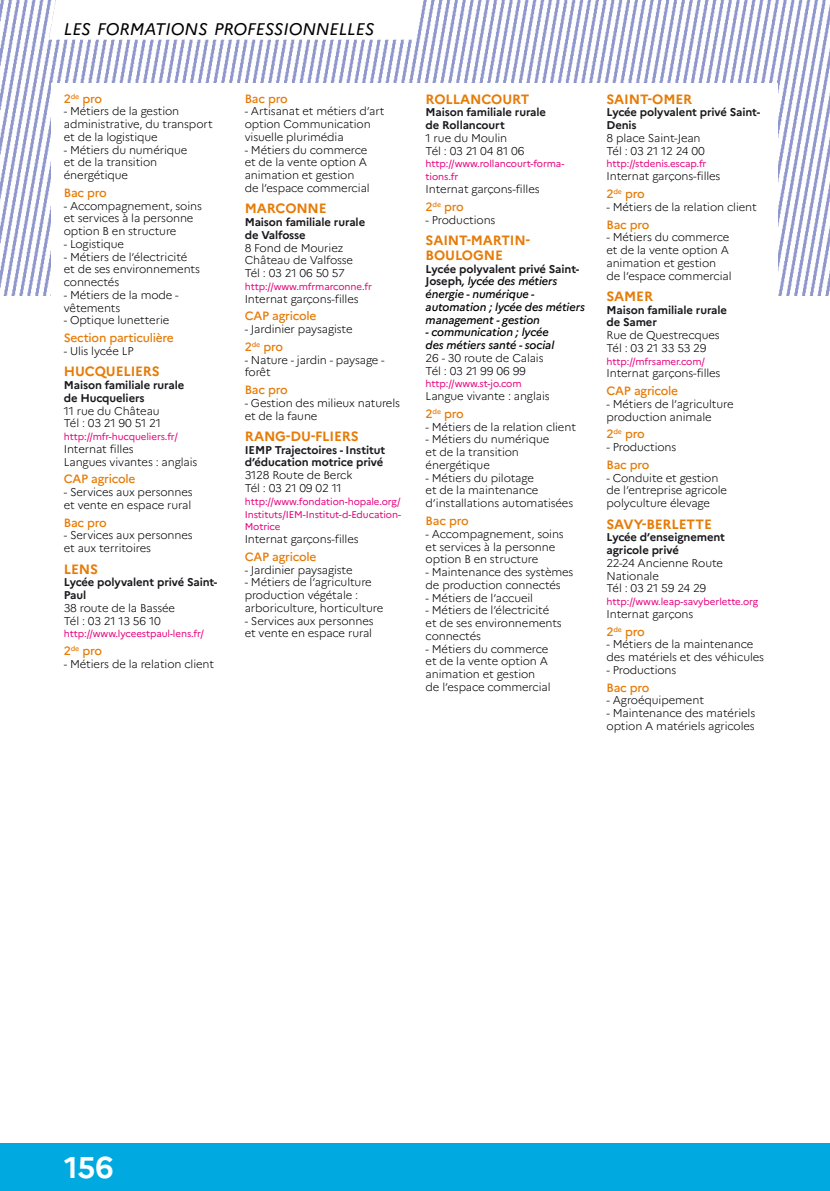
<style>
.page{position:relative;width:830px;height:1191px;background:#fff}
.page>*{position:absolute;margin:0;border:0;box-sizing:border-box;transform-origin:0 0}
.t1{font:700 30px "Marianne";color:#fff}
.t2{font:italic 16.8px "Marianne";color:#000}
.t3{font:700 13.5px/15px "Marianne";letter-spacing:-.01em;color:#e67b07}
.t4{font:500 12px "Marianne";letter-spacing:-.02em;color:#e67b07}
.t5{font:300 11.25px/12.8px "Marianne";letter-spacing:-.01em;color:#000}
.t6{font:700 11.25px/12.8px "Marianne";letter-spacing:-.01em;color:#1a181c}
.t7{font:italic 500 11.25px/12.8px "Marianne";letter-spacing:-.01em;color:#000}
.t8{font:9.75px/12.8px "Marianne";letter-spacing:-.01em;color:#e6007d;text-align:justify}
.s1{font-weight:700;font-style:normal;color:#1a181c}
</style>
<div class="page">
<div style="left:0;top:1143px;width:829px;height:48px;background:#00aae0"></div>
<img style="left:0;top:0;width:829px;height:295px">
<svg style="left:49px;top:0;width:376px;height:40px"></svg>
<div style="left:51px;top:83px;width:726px;height:255px;background:#fff"></div>
<h2 class="t2" style="left:64px;top:19px;width:312px">LES FORMATIONS PROFESSIONNELLES</h2>
<p class="t4" style="left:64px;top:91px;width:40px">2<sup>de</sup> pro</p>
<p class="t5" style="left:64px;top:105px;width:150px">- Métiers de la gestion administrative, du transport et de la logistique</p>
<p class="t5" style="left:64px;top:143px;width:125px">- Métiers du numérique et de la transition énergétique</p>
<p class="t4" style="left:64px;top:185px;width:44px">Bac pro</p>
<p class="t5" style="left:64px;top:199px;width:140px">- Accompagnement, soins et services à la personne option B en structure</p>
<p class="t5" style="left:64px;top:237px;width:62px">- Logistique</p>
<p class="t5" style="left:64px;top:250px;width:138px">- Métiers de l’électricité et de ses environnements connectés</p>
<p class="t5" style="left:64px;top:288px;width:116px">- Métiers de la mode - vêtements</p>
<p class="t5" style="left:64px;top:314px;width:107px">- Optique lunetterie</p>
<p class="t4" style="left:64px;top:330px;width:111px">Section particulière</p>
<p class="t5" style="left:64px;top:344px;width:71px">- Ulis lycée LP</p>
<p class="t3" style="left:64px;top:364px;width:97px">HUCQUELIERS</p>
<p class="t6" style="left:64px;top:379px;width:122px">Maison familiale rurale de Hucqueliers</p>
<p class="t5" style="left:64px;top:404px;width:99px">11 rue du Château<br>Tél : 03 21 90 51 21</p>
<p class="t8" style="left:64px;top:430px;width:115px">http://mfr-hucqueliers.fr/</p>
<p class="t5" style="left:64px;top:442px;width:135px">Internat filles<br>Langues vivantes : anglais</p>
<p class="t4" style="left:64px;top:472px;width:73px">CAP agricole</p>
<p class="t5" style="left:64px;top:486px;width:130px">- Services aux personnes et vente en espace rural</p>
<p class="t4" style="left:64px;top:515px;width:44px">Bac pro</p>
<p class="t5" style="left:64px;top:529px;width:130px">- Services aux personnes et aux territoires</p>
<p class="t3" style="left:64px;top:561px;width:36px">LENS</p>
<p class="t6" style="left:64px;top:576px;width:155px">Lycée polyvalent privé Saint-<br>Paul</p>
<p class="t5" style="left:64px;top:601px;width:113px">38 route de la Bassée<br>Tél : 03 21 13 56 10</p>
<p class="t8" style="left:64px;top:627px;width:142px">http://www.lyceestpaul-lens.fr/</p>
<p class="t4" style="left:64px;top:643px;width:40px">2<sup>de</sup> pro</p>
<p class="t5" style="left:64px;top:657px;width:152px">- Métiers de la relation client</p>
<p class="t4" style="left:244px;top:91px;width:44px">Bac pro</p>
<p class="t5" style="left:244px;top:105px;width:141px">- Artisanat et métiers d’art option Communication visuelle plurimédia</p>
<p class="t5" style="left:244px;top:143px;width:126px">- Métiers du commerce et de la vente option A animation et gestion de l’espace commercial</p>
<p class="t3" style="left:244px;top:201px;width:83px">MARCONNE</p>
<p class="t6" style="left:244px;top:216px;width:122px">Maison familiale rurale de Valfosse</p>
<p class="t5" style="left:244px;top:241px;width:110px">8 Fond de Mouriez<br>Château de Valfosse<br>Tél : 03 21 06 50 57</p>
<p class="t8" style="left:244px;top:280px;width:129px">http://www.mfrmarconne.fr</p>
<p class="t5" style="left:244px;top:292px;width:115px">Internat garçons-filles</p>
<p class="t4" style="left:244px;top:309px;width:73px">CAP agricole</p>
<p class="t5" style="left:244px;top:323px;width:109px">- Jardinier paysagiste</p>
<p class="t4" style="left:244px;top:339px;width:40px">2<sup>de</sup> pro</p>
<p class="t5" style="left:244px;top:353px;width:141px">- Nature - jardin - paysage - forêt</p>
<p class="t4" style="left:244px;top:382px;width:44px">Bac pro</p>
<p class="t5" style="left:244px;top:396px;width:157px">- Gestion des milieux naturels et de la faune</p>
<p class="t3" style="left:244px;top:428px;width:115px">RANG-DU-FLIERS</p>
<p class="t6" style="left:244px;top:443px;width:142px">IEMP Trajectoires - Institut d’éducation motrice privé</p>
<p class="t5" style="left:244px;top:469px;width:109px">3128 Route de Berck<br>Tél : 03 21 09 02 11</p>
<p class="t8" style="left:244px;top:495px;width:158px">http://www.fondation-hopale.org/ Instituts/IEM-Institut-d-Education-Motrice</p>
<p class="t5" style="left:244px;top:532px;width:115px">Internat garçons-filles</p>
<p class="t4" style="left:244px;top:549px;width:73px">CAP agricole</p>
<p class="t5" style="left:244px;top:563px;width:109px">- Jardinier paysagiste</p>
<p class="t5" style="left:244px;top:576px;width:140px">- Métiers de l’agriculture production végétale : arboriculture, horticulture</p>
<p class="t5" style="left:244px;top:614px;width:130px">- Services aux personnes et vente en espace rural</p>
<p class="t3" style="left:425px;top:91px;width:105px">ROLLANCOURT</p>
<p class="t6" style="left:425px;top:106px;width:122px">Maison familiale rurale de Rollancourt</p>
<p class="t5" style="left:425px;top:132px;width:100px">1 rue du Moulin<br>Tél : 03 21 04 81 06</p>
<p class="t8" style="left:425px;top:158px;width:140px">http://www.rollancourt-forma&shy;tions.fr</p>
<p class="t5" style="left:425px;top:183px;width:115px">Internat garçons-filles</p>
<p class="t4" style="left:425px;top:199px;width:40px">2<sup>de</sup> pro</p>
<p class="t5" style="left:425px;top:213px;width:71px">- Productions</p>
<p class="t3" style="left:425px;top:232px;width:106px">SAINT-MARTIN-<br>BOULOGNE</p>
<p class="t7" style="left:425px;top:262px;width:161px"><span class="s1">Lycée polyvalent privé Saint-<br>Joseph</span>, lycée des métiers énergie - numérique - automation ; lycée des métiers management - gestion</p>
<p class="t7" style="left:425px;top:326px;width:130px">- communication ; lycée des métiers santé - social</p>
<p class="t5" style="left:425px;top:351px;width:119px">26 - 30 route de Calais<br>Tél : 03 21 99 06 99</p>
<p class="t8" style="left:425px;top:377px;width:97px">http://www.st-jo.com</p>
<p class="t5" style="left:425px;top:390px;width:125px">Langue vivante : anglais</p>
<p class="t4" style="left:425px;top:406px;width:40px">2<sup>de</sup> pro</p>
<p class="t5" style="left:425px;top:420px;width:152px">- Métiers de la relation client</p>
<p class="t5" style="left:425px;top:433px;width:125px">- Métiers du numérique et de la transition énergétique</p>
<p class="t5" style="left:425px;top:471px;width:149px">- Métiers du pilotage<br>et de la maintenance d’installations automatisées</p>
<p class="t4" style="left:425px;top:513px;width:44px">Bac pro</p>
<p class="t5" style="left:425px;top:527px;width:140px">- Accompagnement, soins et services à la personne option B en structure</p>
<p class="t5" style="left:425px;top:565px;width:149px">- Maintenance des systèmes de production connectés</p>
<p class="t5" style="left:425px;top:591px;width:109px">- Métiers de l’accueil</p>
<p class="t5" style="left:425px;top:604px;width:138px">- Métiers de l’électricité et de ses environnements connectés</p>
<p class="t5" style="left:425px;top:642px;width:126px">- Métiers du commerce et de la vente option A animation et gestion de l’espace commercial</p>
<p class="t3" style="left:606px;top:91px;width:87px">SAINT-OMER</p>
<p class="t6" style="left:606px;top:106px;width:155px">Lycée polyvalent privé Saint-<br>Denis</p>
<p class="t5" style="left:606px;top:132px;width:100px">8 place Saint-Jean<br>Tél : 03 21 12 24 00</p>
<p class="t8" style="left:606px;top:158px;width:101px">http://stdenis.escap.fr</p>
<p class="t5" style="left:606px;top:170px;width:115px">Internat garçons-filles</p>
<p class="t4" style="left:606px;top:186px;width:40px">2<sup>de</sup> pro</p>
<p class="t5" style="left:606px;top:200px;width:152px">- Métiers de la relation client</p>
<p class="t4" style="left:606px;top:217px;width:44px">Bac pro</p>
<p class="t5" style="left:606px;top:231px;width:126px">- Métiers du commerce et de la vente option A animation et gestion de l’espace commercial</p>
<p class="t3" style="left:606px;top:288px;width:48px">SAMER</p>
<p class="t6" style="left:606px;top:303px;width:122px">Maison familiale rurale de Samer</p>
<p class="t5" style="left:606px;top:329px;width:115px">Rue de Questrecques<br>Tél : 03 21 33 53 29</p>
<p class="t8" style="left:606px;top:355px;width:100px">http://mfrsamer.com/</p>
<p class="t5" style="left:606px;top:367px;width:115px">Internat garçons-filles</p>
<p class="t4" style="left:606px;top:383px;width:73px">CAP agricole</p>
<p class="t5" style="left:606px;top:397px;width:128px">- Métiers de l’agriculture production animale</p>
<p class="t4" style="left:606px;top:427px;width:40px">2<sup>de</sup> pro</p>
<p class="t5" style="left:606px;top:441px;width:71px">- Productions</p>
<p class="t4" style="left:606px;top:457px;width:44px">Bac pro</p>
<p class="t5" style="left:606px;top:471px;width:122px">- Conduite et gestion de l’entreprise agricole polyculture élevage</p>
<p class="t3" style="left:606px;top:516px;width:107px">SAVY-BERLETTE</p>
<p class="t6" style="left:606px;top:531px;width:120px">Lycée d’enseignement agricole privé</p>
<p class="t5" style="left:606px;top:556px;width:118px">22-24 Ancienne Route<br>Nationale<br>Tél : 03 21 59 24 29</p>
<p class="t8" style="left:606px;top:595px;width:153px">http://www.leap-savyberlette.org</p>
<p class="t5" style="left:606px;top:607px;width:88px">Internat garçons</p>
<p class="t4" style="left:606px;top:624px;width:40px">2<sup>de</sup> pro</p>
<p class="t5" style="left:606px;top:638px;width:159px">- Métiers de la maintenance des matériels et des véhicules</p>
<p class="t5" style="left:606px;top:663px;width:71px">- Productions</p>
<p class="t4" style="left:606px;top:680px;width:44px">Bac pro</p>
<p class="t5" style="left:606px;top:694px;width:99px">- Agroéquipement</p>
<p class="t5" style="left:606px;top:707px;width:150px">- Maintenance des matériels option A matériels agricoles</p>
<h1 class="t1" style="left:64px;top:1148px;width:51px">156</h1>
</div>
